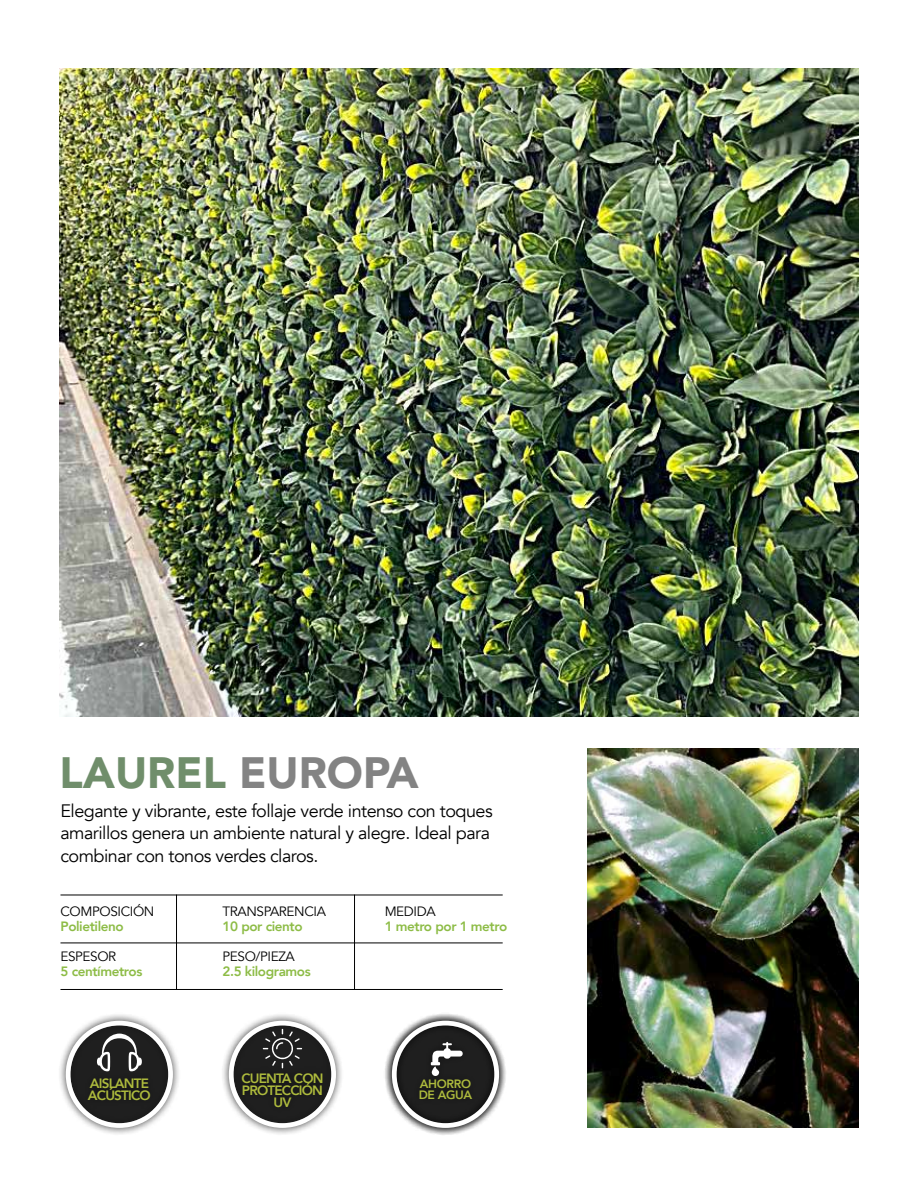
<style>
.page{position:relative;width:918px;height:1188px;background:#fff}
.page>*{position:absolute;margin:0;border:0;box-sizing:border-box;transform-origin:0 0}
.t1{font:900 43.5px "Avenir LT";color:#708e6b}
.t2{font:18px/22.5px "Avenir";letter-spacing:-.03em;color:#000}
.t3{font:800 13.5px "Avenir";letter-spacing:-.03em;color:#8dbc46}
.t4{font:13.5px "Avenir";letter-spacing:-.03em;color:#000}
.t5{font:800 13.5px/12px "Avenir";letter-spacing:-.06em;color:#adba3d;text-align:center}
.t6{font:800 12.15px/10.9px "Avenir";letter-spacing:-.03em;color:#adba3d}
.s1{color:#838383}
</style>
<div class="page">
<img style="left:59px;top:69px;width:800px;height:647px">
<div style="left:384px;top:1012px;width:123px;height:124px;background:#000;opacity:.75"></div>
<div style="left:392px;top:1021px;width:107px;height:107px;border:5px solid #fff;border-radius:50%"></div>
<svg style="left:431px;top:1042px;width:32px;height:34px"></svg>
<div style="left:221px;top:1012px;width:123px;height:124px;background:#000;opacity:.75"></div>
<svg style="left:231px;top:1023px;width:103px;height:103px;background:#2e2e2e"></svg>
<div style="left:229px;top:1021px;width:107px;height:107px;border:5px solid #fff;border-radius:50%"></div>
<svg style="left:263px;top:1029px;width:39px;height:39px;background:#3b3b3b"></svg>
<hr style="left:176px;top:895px;width:1px;height:94px;background:#000">
<hr style="left:354px;top:895px;width:1px;height:94px;background:#000">
<hr style="left:60px;top:895px;width:443px;height:1px;background:#000">
<hr style="left:60px;top:943px;width:443px;height:1px;background:#000">
<hr style="left:60px;top:989px;width:443px;height:1px;background:#000">
<img style="left:587px;top:748px;width:272px;height:380px">
<div style="left:58px;top:1012px;width:123px;height:124px;background:#000;opacity:.75"></div>
<svg style="left:68px;top:1023px;width:103px;height:103px;background:#2f2f2f"></svg>
<div style="left:66px;top:1021px;width:107px;height:107px;border:5px solid #fff;border-radius:50%"></div>
<svg style="left:97px;top:1034px;width:45px;height:37px"></svg>
<h1 class="t1" style="left:59px;top:746px;width:361px">LAUREL <span class="s1">EUROPA</span></h1>
<p class="t2" style="left:60px;top:800px;width:434px">Elegante y vibrante, este follaje verde intenso con toques amarillos genera un ambiente natural y alegre. Ideal para combinar con tonos verdes claros.</p>
<p class="t4" style="left:60px;top:904px;width:95px">COMPOSICIÓN</p>
<p class="t3" style="left:60px;top:916px;width:65px">Polietileno</p>
<p class="t4" style="left:60px;top:948px;width:57px">ESPESOR</p>
<p class="t3" style="left:60px;top:961px;width:83px">5 centímetros</p>
<p class="t5" style="left:88px;top:1077px;width:64px;text-align:left">AISLANTE<br>ACÚSTICO</p>
<p class="t4" style="left:223px;top:904px;width:105px">TRANSPARENCIA</p>
<p class="t3" style="left:223px;top:916px;width:82px">10 por ciento</p>
<p class="t4" style="left:223px;top:948px;width:74px">PESO/PIEZA</p>
<p class="t3" style="left:223px;top:961px;width:90px">2.5 kilogramos</p>
<p class="t5" style="left:241px;top:1072px;width:84px">CUENTA CON<br>PROTECCIÓN<br>UV</p>
<p class="t4" style="left:385px;top:904px;width:52px">MEDIDA</p>
<p class="t3" style="left:385px;top:916px;width:124px">1 metro por 1 metro</p>
<p class="t6" style="left:419px;top:1078px;width:55px">AHORRO<br>DE AGUA</p>
</div>
